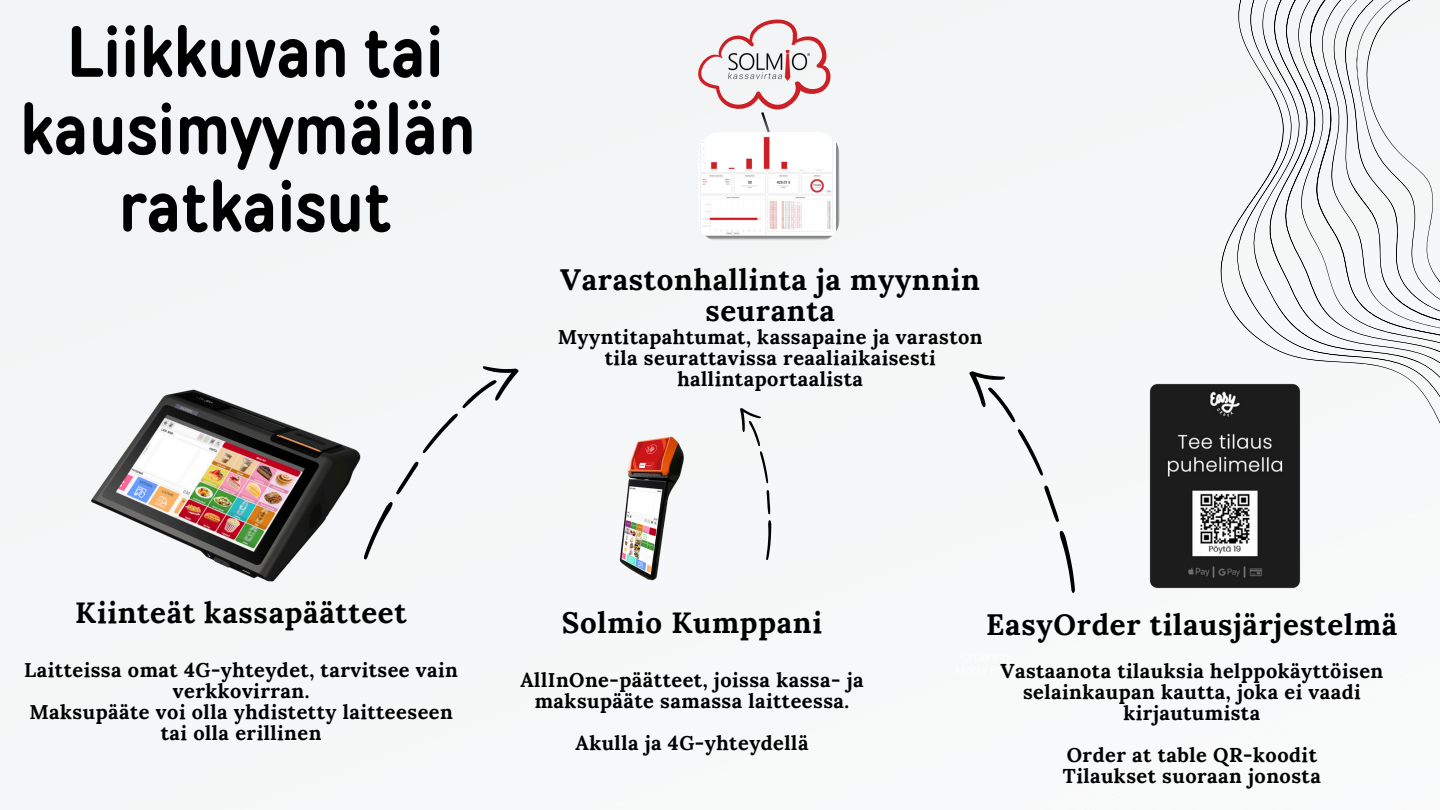
<style>
.page{position:relative;width:1440px;height:810px;background:#fff}
.page>*{position:absolute;margin:0;border:0;box-sizing:border-box;transform-origin:0 0}
.t1{font:700 72px/77.2px "TT Rounds Condensed";color:#000;text-align:center}
.t2{font:700 29.5px/31.5px "Lora";letter-spacing:.025em;color:#000;text-align:center}
.t3{font:700 20px/21px "Lora";letter-spacing:.025em;color:#000;text-align:center}
</style>
<div class="page">
<svg style="left:1220px;top:0;width:220px;height:487px;fill:#f5f6f7"></svg>
<img style="left:698px;top:132px;width:142px;height:110px">
<svg style="left:692px;top:18px;width:141px;height:117px"></svg>
<img style="left:602px;top:419px;width:99px;height:175px">
<img style="left:16px;top:373px;width:397px;height:245px">
<svg style="left:351px;top:461px;width:71px;height:100px"></svg>
<svg style="left:422px;top:350px;width:99px;height:105px"></svg>
<svg style="left:759px;top:490px;width:19px;height:70px"></svg>
<svg style="left:738px;top:405px;width:31px;height:79px"></svg>
<svg style="left:1046px;top:530px;width:44px;height:64px"></svg>
<svg style="left:1040px;top:485px;width:24px;height:38px"></svg>
<svg style="left:966px;top:359px;width:78px;height:118px"></svg>
<img style="left:1149px;top:384px;width:152px;height:204px">
<h1 class="t1" style="left:19px;top:13px;width:458px">Liikkuvan tai kausimyymälän ratkaisut</h1>
<p class="t2" style="left:560px;top:263px;width:421px">Varastonhallinta ja myynnin seuranta</p>
<p class="t3" style="left:558px;top:326px;width:426px">Myyntitapahtumat, kassapaine ja varaston tila seurattavissa reaaliaikaisesti hallintaportaalista</p>
<p class="t2" style="left:75px;top:596px;width:333px">Kiinteät kassapäätteet</p>
<h3 class="t3" style="left:24px;top:659px;width:435px">Laitteissa omat 4G-yhteydet, tarvitsee vain verkkovirran.<br>Maksupääte voi olla yhdistetty laitteeseen tai olla erillinen</h3>
<p class="t2" style="left:562px;top:607px;width:262px">Solmio Kumppani</p>
<p class="t3" style="left:520px;top:669px;width:345px">AllInOne-päätteet, joissa kassa- ja maksupääte samassa laitteessa.</p>
<p class="t3" style="left:576px;top:732px;width:234px">Akulla ja 4G-yhteydellä</p>
<p class="t2" style="left:986px;top:608px;width:413px">EasyOrder tilausjärjestelmä</p>
<h2 class="t3" style="left:1000px;top:660px;width:384px">Vastaanota tilauksia helppokäyttöisen selainkaupan kautta, joka ei vaadi kirjautumista</h2>
<h3 class="t3" style="left:1063px;top:744px;width:259px;text-align:left">Order at table QR-koodit<br>Tilaukset suoraan jonosta</h3>
</div>
